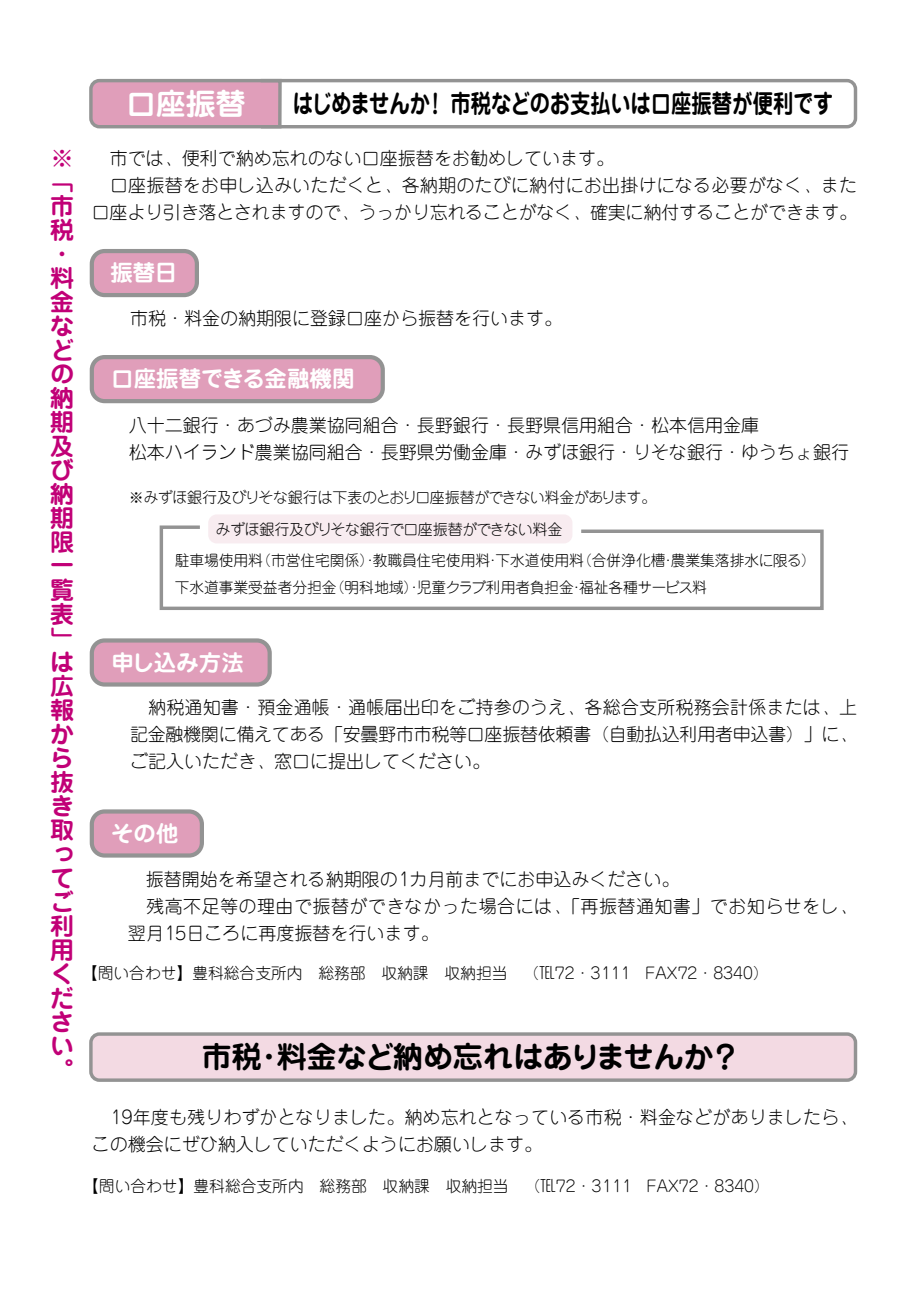
<style>
.page{position:relative;width:919px;height:1289px;background:#fff}
.page>*{position:absolute;margin:0;border:0;box-sizing:border-box;transform-origin:0 0}
.t1{font:30px "Jun 501 Bold 83 pv RKSJ H";letter-spacing:-.005em;color:#000}
.t2{font:30px "Jun 501 Bold 83 pv RKSJ H";color:#fff}
.t3{font:25.5px "Jun 501 Bold 83 pv RKSJ H";letter-spacing:-.005em;color:#000;scale:.8 1}
.t4{font:25.5px "Jun 501 Bold 83 pv RKSJ H";letter-spacing:-.06em;color:#000;scale:.8 1}
.t5{font:24px/24px "Jun 501 Bold 83 pv RKSJ H";color:#c10077;text-align:justify}
.t6{font:22.5px "Jun 501 Bold 83 pv RKSJ H";color:#fff}
.t7{font:18px/27px "Jun 101 Light 83 pv RKSJ H";color:#000}
.t8{font:18px "Jun 101 Light 83 pv RKSJ H";letter-spacing:.025em;color:#000}
.t9{font:15.75px "Jun 101 Light 83 pv RKSJ H";color:#000}
.t10{font:15px/32.4px "Jun 101 Light 83 pv RKSJ H";letter-spacing:-.03em;color:#000;text-align:center}
.t11{font:15px "Jun 101 Light 83 pv RKSJ H";color:#000}
</style>
<div class="page">
<svg style="left:89px;top:78px;width:769px;height:51px"></svg>
<div style="left:91px;top:1034px;width:764px;height:46px;background:#f3dae3;border-radius:9px"></div>
<div style="left:89px;top:1032px;width:768px;height:49px;border:3px solid #939393;border-radius:9px"></div>
<div style="left:208px;top:514px;width:364px;height:29px;background:#f8ecf0;border-radius:9px"></div>
<div style="left:92px;top:251px;width:105px;height:44px;background:#e09eba;border-radius:13px"></div>
<div style="left:90px;top:249px;width:109px;height:48px;border:4px solid #939393;border-radius:13px"></div>
<div style="left:92px;top:357px;width:291px;height:44px;background:#e09eba;border-radius:13px"></div>
<div style="left:90px;top:355px;width:295px;height:48px;border:4px solid #939393;border-radius:13px"></div>
<div style="left:92px;top:640px;width:178px;height:44px;background:#e09eba;border-radius:13px"></div>
<div style="left:90px;top:638px;width:182px;height:48px;border:4px solid #939393;border-radius:13px"></div>
<div style="left:92px;top:811px;width:110px;height:44px;background:#e09eba;border-radius:13px"></div>
<div style="left:90px;top:809px;width:114px;height:48px;border:4px solid #939393;border-radius:13px"></div>
<svg style="left:159px;top:525px;width:665px;height:85px"></svg>
<p class="t5" style="left:50px;top:145px;width:25px">※」市税・料金などの納期及び納期限一覧表「は広報から抜き取ってご利用ください。</p>
<p class="t2" style="left:126px;top:82px;width:121px">口座振替</p>
<p class="t3" style="left:425px;top:85px;width:511px">！市税などのお支払いは口座振替が便利です</p>
<p class="t4" style="left:293px;top:85px;width:173px">はじめませんか</p>
<p class="t7" style="left:110px;top:144px;width:506px">市では、便利で納め忘れのない口座振替をお勧めしています。</p>
<p class="t7" style="left:110px;top:171px;width:748px">口座振替をお申し込みいただくと、各納期のたびに納付にお出掛けになる必要がなく、また</p>
<p class="t7" style="left:92px;top:198px;width:766px">口座より引き落とされますので、うっかり忘れることがなく、確実に納付することができます。</p>
<p class="t6" style="left:110px;top:257px;width:68px">振替日</p>
<p class="t7" style="left:130px;top:304px;width:434px">市税・料金の納期限に登録口座から振替を行います。</p>
<p class="t6" style="left:111px;top:363px;width:245px">口座振替できる金融機関</p>
<p class="t7" style="left:129px;top:411px;width:722px">八十二銀行・あづみ農業協同組合・長野銀行・長野県信用組合・松本信用金庫<br>松本ハイランド農業協同組合・長野県労働金庫・みずほ銀行・りそな銀行・ゆうちょ銀行</p>
<p class="t10" style="left:129px;top:481px;width:529px">※みずほ銀行及びりそな銀行は下表のとおり口座振替ができない料金があります。みずほ銀行及びりそな銀行で口座振替ができない料金</p>
<p class="t11" style="left:577px;top:550px;width:240px">（合併浄化槽農業集落排水に限る(</p>
<p class="t11" style="left:256px;top:550px;width:123px">（市営住宅関係）・</p>
<p class="t11" style="left:175px;top:550px;width:90px">駐車場使用料</p>
<p class="t11" style="left:373px;top:550px;width:212px">教職員住宅使用料下水道使用料</p>
<p class="t11" style="left:485px;top:550px;width:16px">・</p>
<p class="t11" style="left:660px;top:550px;width:16px">・</p>
<p class="t10" style="left:417px;top:570px;width:291px">児童クラブ利用者負担金福祉各種サービス料</p>
<p class="t11" style="left:175px;top:577px;width:163px">下水道事業受益者分担金</p>
<p class="t11" style="left:330px;top:577px;width:93px">（明科地域）・</p>
<p class="t11" style="left:569px;top:577px;width:16px">・</p>
<p class="t6" style="left:111px;top:646px;width:134px">申し込み方法</p>
<p class="t7" style="left:130px;top:693px;width:728px;text-align:justify;text-indent:18px">納税通知書・預金通帳・通帳届出印をご持参のうえ、各総合支所税務会計係または、上記金融機関に備えてある「安曇野市市税等口座振替依頼書（自動払込利用者申込書）」に、ご記入いただき、窓口に提出してください。</p>
<p class="t6" style="left:111px;top:817px;width:69px">その他</p>
<p class="t7" style="left:146px;top:865px;width:535px">振替開始を希望される納期限の1カ月前までにお申込みください。</p>
<p class="t8" style="left:146px;top:894px;width:712px">残高不足等の理由で振替ができなかった場合には、「再振替通知書」でお知らせをし、</p>
<p class="t7" style="left:128px;top:919px;width:312px">翌月15日ころに再度振替を行います。</p>
<p class="t9" style="left:82px;top:962px;width:222px">【問い合わせ】豊科総合支所内</p>
<p class="t9" style="left:318px;top:962px;width:49px">総務部</p>
<p class="t9" style="left:381px;top:962px;width:49px">収納課</p>
<p class="t9" style="left:444px;top:962px;width:64px">収納担当</p>
<p class="t9" style="left:523px;top:962px;width:108px">（℡72・3111</p>
<p class="t9" style="left:646px;top:962px;width:124px">FAX72・8340(</p>
<p class="t1" style="left:277px;top:1035px;width:464px">料金など納め忘れはありませんか?</p>
<p class="t1" style="left:202px;top:1035px;width:61px">市税</p>
<p class="t1" style="left:254px;top:1035px;width:31px">・</p>
<p class="t7" style="left:92px;top:1103px;width:766px;text-indent:18px">19年度も残りわずかとなりました。納め忘れとなっている市税・料金などがありましたら、この機会にぜひ納入していただくようにお願いします。</p>
<p class="t9" style="left:83px;top:1176px;width:222px">【問い合わせ】豊科総合支所内</p>
<p class="t9" style="left:319px;top:1176px;width:49px">総務部</p>
<p class="t9" style="left:382px;top:1176px;width:49px">収納課</p>
<p class="t9" style="left:445px;top:1176px;width:64px">収納担当</p>
<p class="t9" style="left:524px;top:1176px;width:108px">（℡72・3111</p>
<p class="t9" style="left:647px;top:1176px;width:124px">FAX72・8340(</p>
</div>
